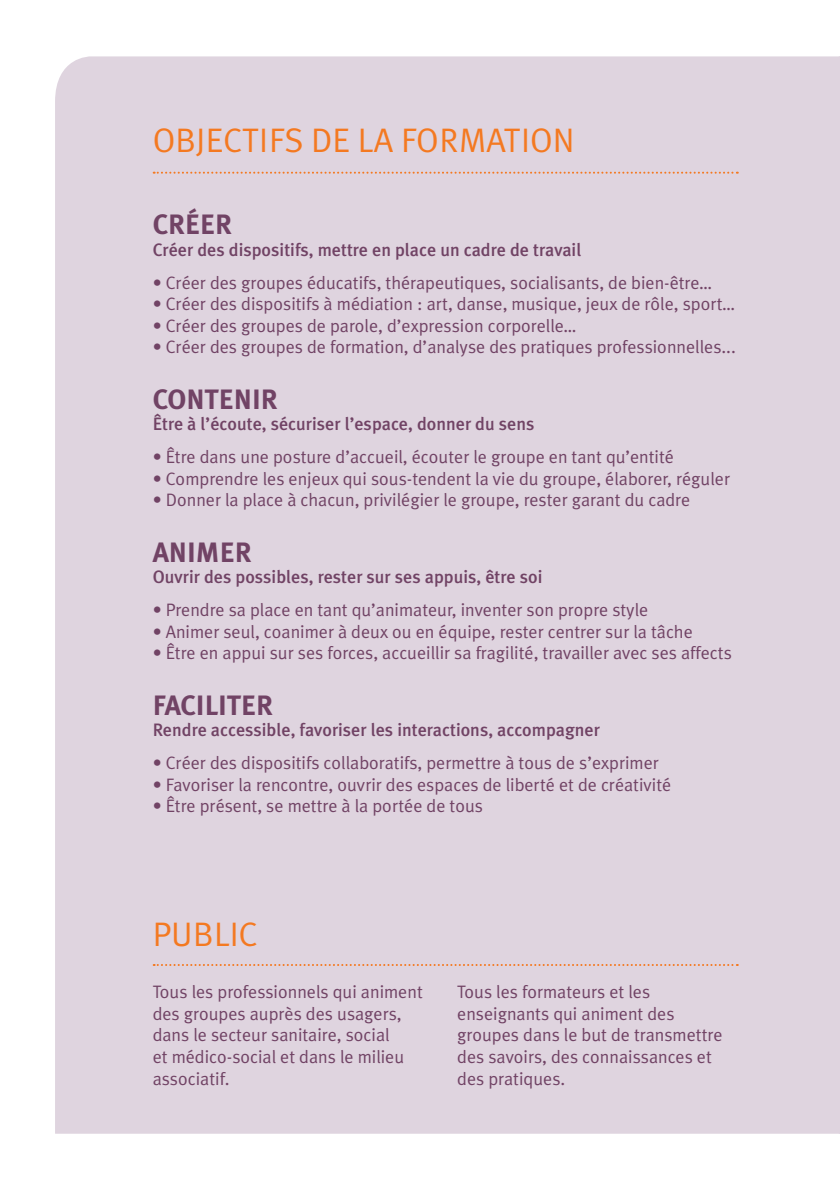
<style>
.page{position:relative;width:840px;height:1191px;background:#fff}
.page>*{position:absolute;margin:0;border:0;box-sizing:border-box;transform-origin:0 0}
.t1{font:34px "Meta Plus Normal";color:#f47921}
.t2{font:700 28px "Meta Plus";color:#714365}
.t3{font:18px/21.6px "Meta Plus Normal";color:#714365}
.t4{font:500 18px "Meta Plus";color:#714365}
</style>
<div class="page">
<div style="left:55px;top:56px;width:783px;height:1077px;background:#dfd4df"></div>
<svg style="left:838px;top:56px;width:1px;height:1077px"></svg>
<svg style="left:154px;top:172px;width:583px;height:2px"></svg>
<svg style="left:154px;top:964px;width:583px;height:2px"></svg>
<h1 class="t1" style="left:153px;top:121px;width:423px">OBJECTIFS DE LA FORMATION</h1>
<h2 class="t2" style="left:153px;top:208px;width:81px">CRÉER</h2>
<p class="t4" style="left:153px;top:239px;width:430px">Créer des dispositifs, mettre en place un cadre de travail</p>
<p class="t3" style="left:153px;top:271px;width:560px">• Créer des groupes éducatifs, thérapeutiques, socialisants, de bien-être…</p>
<p class="t3" style="left:153px;top:293px;width:583px">• Créer des dispositifs à médiation : art, danse, musique, jeux de rôle, sport…</p>
<p class="t3" style="left:153px;top:314px;width:425px">• Créer des groupes de parole, d’expression corporelle…</p>
<p class="t3" style="left:153px;top:336px;width:584px">• Créer des groupes de formation, d’analyse des pratiques professionnelles...</p>
<h2 class="t2" style="left:153px;top:383px;width:127px">CONTENIR</h2>
<p class="t4" style="left:153px;top:413px;width:383px">Être à l’écoute, sécuriser l’espace, donner du sens</p>
<p class="t3" style="left:153px;top:446px;width:522px">• Être dans une posture d’accueil, écouter le groupe en tant qu’entité</p>
<p class="t3" style="left:153px;top:467px;width:578px">• Comprendre les enjeux qui sous-tendent la vie du groupe, élaborer, réguler</p>
<p class="t3" style="left:153px;top:489px;width:539px">• Donner la place à chacun, privilégier le groupe, rester garant du cadre</p>
<h2 class="t2" style="left:153px;top:536px;width:100px">ANIMER</h2>
<p class="t4" style="left:153px;top:566px;width:391px">Ouvrir des possibles, rester sur ses appuis, être soi</p>
<p class="t3" style="left:153px;top:599px;width:497px">• Prendre sa place en tant qu’animateur, inventer son propre style</p>
<p class="t3" style="left:153px;top:620px;width:541px">• Animer seul, coanimer à deux ou en équipe, rester centrer sur la tâche</p>
<p class="t3" style="left:153px;top:642px;width:580px">• Être en appui sur ses forces, accueillir sa fragilité, travailler avec ses affects</p>
<h2 class="t2" style="left:153px;top:688px;width:122px">FACILITER</h2>
<p class="t4" style="left:153px;top:719px;width:448px">Rendre accessible, favoriser les interactions, accompagner</p>
<p class="t3" style="left:153px;top:752px;width:507px">• Créer des dispositifs collaboratifs, permettre à tous de s’exprimer</p>
<p class="t3" style="left:153px;top:773px;width:520px">• Favoriser la rencontre, ouvrir des espaces de liberté et de créativité</p>
<p class="t3" style="left:153px;top:795px;width:332px">• Être présent, se mettre à la portée de tous</p>
<h1 class="t1" style="left:153px;top:914px;width:106px">PUBLIC</h1>
<p class="t3" style="left:153px;top:981px;width:271px">Tous les professionnels qui animent des groupes auprès des usagers, dans le secteur sanitaire, social<br>et médico-social et dans le milieu associatif.</p>
<p class="t3" style="left:457px;top:981px;width:266px">Tous les formateurs et les enseignants qui animent des groupes dans le but de transmettre des savoirs, des connaissances et des pratiques.</p>
</div>
